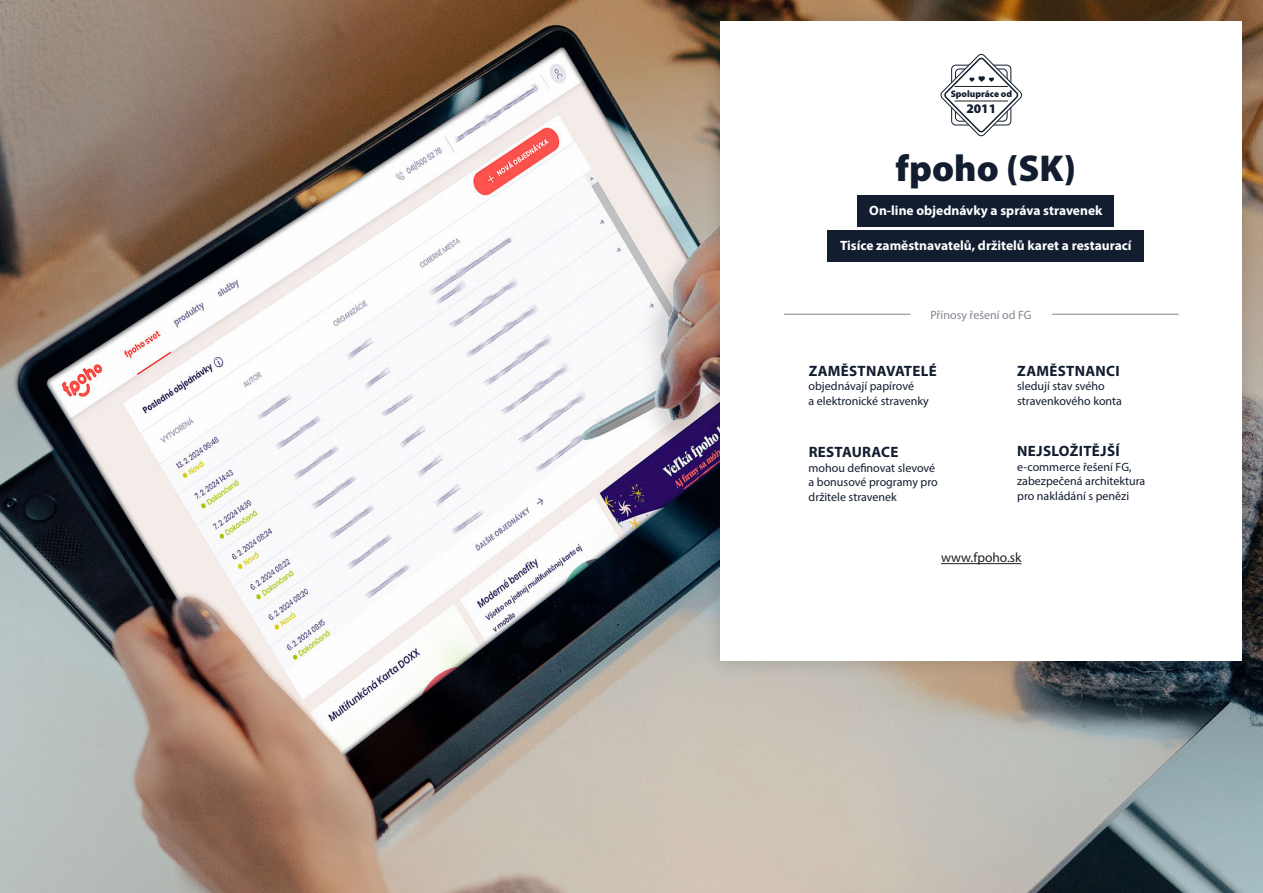
<style>
.page{position:relative;width:1263px;height:893px;background:#fff}
.page>*{position:absolute;margin:0;border:0;box-sizing:border-box;transform-origin:0 0}
.t1{font:900 37.5px "Myriad Pro";color:#121d2f}
.t2{font:700 15px "Myriad Pro";letter-spacing:.02em;color:#121d2f}
.t3{font:700 13.5px "Myriad Pro";color:#fff}
.t4{font:13.5px "Myriad Pro";color:#231f20}
.t5{font:900 13.2px "Myriad Pro";color:#121d2f}
.t6{font:12px/14.4px "Myriad Pro";color:#121d2f}
.t7{font:12px "Myriad Pro";color:#858490}
.t8{font:900 9.45px "Myriad Pro";color:#121d2f}
</style>
<div class="page">
<img style="left:0;top:0;width:1263px;height:893px">
<div style="left:702px;top:2px;width:559px;height:678px;background:#231f20;opacity:.2"></div>
<div style="left:721px;top:21px;width:521px;height:640px;background:#fff"></div>
<hr style="left:784px;top:314px;width:126px;height:1px;background:#858490">
<hr style="left:1052px;top:314px;width:127px;height:1px;background:#858490">
<div style="left:857px;top:195px;width:257px;height:32px;background:#121d2f"></div>
<div style="left:828px;top:230px;width:316px;height:31px;background:#121d2f"></div>
<svg style="left:940px;top:53px;width:82px;height:84px"></svg>
<hr style="left:941px;top:563px;width:80px;height:1px;background:#231f20">
<p class="t8" style="left:951px;top:87px;width:63px">Spolupráce od</p>
<p class="t5" style="left:966px;top:100px;width:31px">2011</p>
<p class="t1" style="left:895px;top:143px;width:182px">fpoho (SK)</p>
<p class="t3" style="left:869px;top:202px;width:235px">On-line objednávky a správa stravenek</p>
<p class="t3" style="left:840px;top:237px;width:293px">Tisíce zaměstnavatelů, držitelů karet a restaurací</p>
<p class="t7" style="left:930px;top:307px;width:103px">Přínosy řešení od FG</p>
<p class="t2" style="left:809px;top:361px;width:130px">ZAMĚSTNAVATELÉ</p>
<p class="t6" style="left:808px;top:379px;width:122px">objednávají papírové<br>a elektronické stravenky</p>
<p class="t2" style="left:809px;top:443px;width:91px">RESTAURACE</p>
<p class="t6" style="left:808px;top:460px;width:131px">mohou definovat slevové a bonusové programy pro držitele stravenek</p>
<p class="t2" style="left:1017px;top:361px;width:104px">ZAMĚSTNANCI</p>
<p class="t6" style="left:1017px;top:379px;width:106px">sledují stav svého stravenkového konta</p>
<p class="t2" style="left:1017px;top:441px;width:104px">NEJSLOŽITĚJŠÍ</p>
<p class="t6" style="left:1017px;top:459px;width:130px">e-commerce řešení FG, zabezpečená architektura pro nakládání s penězi</p>
<p class="t4" style="left:941px;top:549px;width:82px">www.fpoho.sk</p>
</div>
